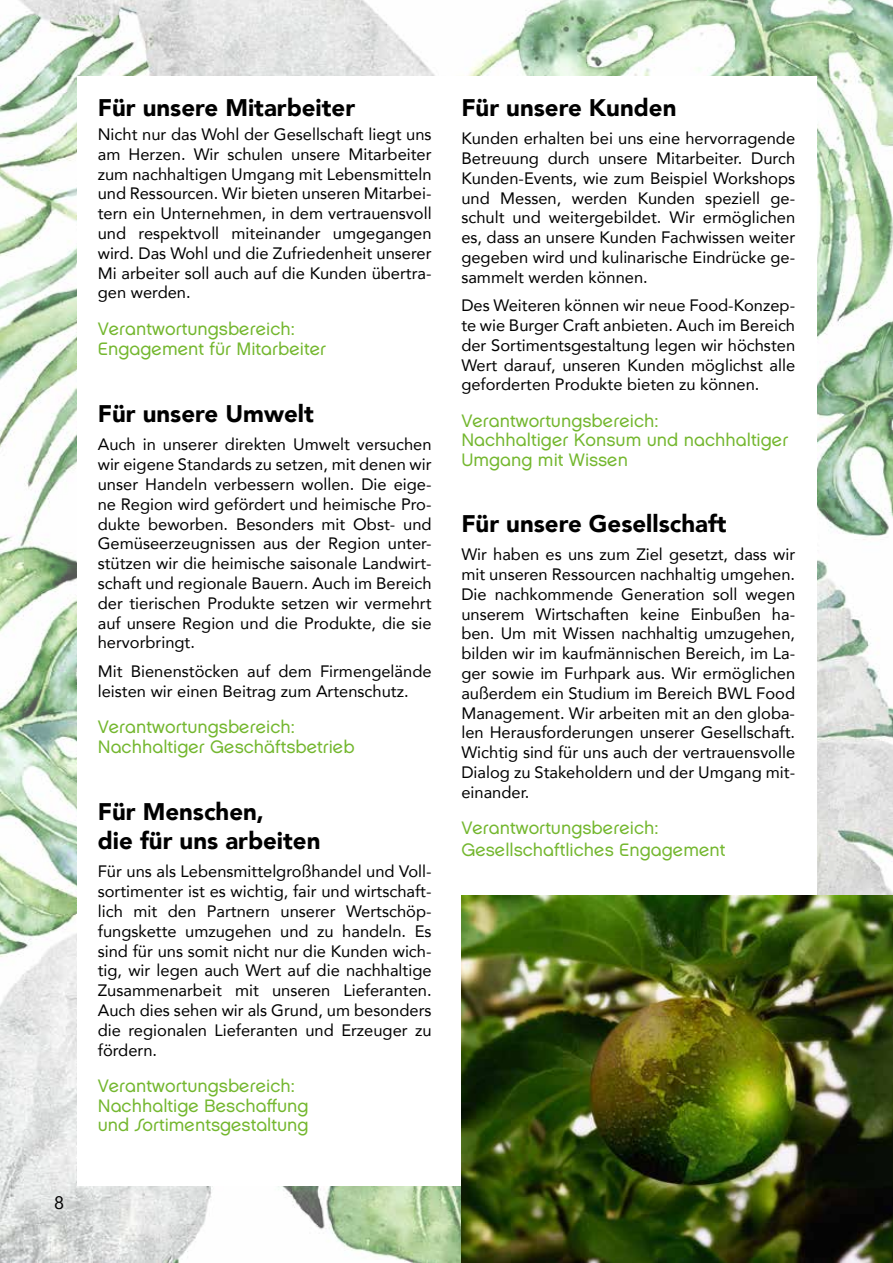
<style>
.page{position:relative;width:893px;height:1263px;background:#fff}
.page>*{position:absolute;margin:0;border:0;box-sizing:border-box;transform-origin:0 0}
.t1{font:900 24px/28.8px "Avenir LT Com";color:#000}
.t2{font:18px/19.6px "Service Bund Chalet";color:#74b72f}
.t3{font:18px "Avenir LT Com";color:#000}
.t4{font:16.5px/19.8px "Avenir LT Com";color:#000;text-align:justify}
</style>
<div class="page">
<img style="left:0;top:0;width:893px;height:1263px">
<div style="left:77px;top:77px;width:739px;height:1109px;background:#fff"></div>
<img style="left:461px;top:895px;width:432px;height:368px">
<p class="t3" style="left:54px;top:1192px;width:12px">8</p>
<h1 class="t1" style="left:98px;top:93px;width:259px">Für unsere Mitarbeiter</h1>
<p class="t4" style="left:98px;top:124px;width:335px">Nicht nur das Wohl der Gesellschaft liegt uns am Herzen. Wir schulen unsere Mitarbeiter zum nachhaltigen Umgang mit Lebensmitteln und Ressourcen. Wir bieten unseren Mitarbei&shy;tern ein Unternehmen, in dem vertrauensvoll und respektvoll miteinander umgegangen wird. Das Wohl und die Zufriedenheit unserer Mi arbeiter soll auch auf die Kunden übertra&shy;gen werden.</p>
<p class="t2" style="left:98px;top:319px;width:230px">Verantwortungsbereich:<br>Engagement für Mitarbeiter</p>
<h1 class="t1" style="left:98px;top:399px;width:217px">Für unsere Umwelt</h1>
<p class="t4" style="left:98px;top:435px;width:335px">Auch in unserer direkten Umwelt versuchen wir eigene Standards zu setzen, mit denen wir unser Handeln verbessern wollen. Die eige&shy;ne Region wird gefördert und heimische Pro&shy;dukte beworben. Besonders mit Obst- und Gemüseerzeugnissen aus der Region unter&shy;stützen wir die heimische saisonale Landwirt&shy;schaft und regionale Bauern. Auch im Bereich der tierischen Produkte setzen wir vermehrt auf unsere Region und die Produkte, die sie hervorbringt.</p>
<p class="t4" style="left:98px;top:661px;width:335px">Mit Bienenstöcken auf dem Firmengelände leisten wir einen Beitrag zum Artenschutz.</p>
<p class="t2" style="left:98px;top:717px;width:258px">Verantwortungsbereich:<br>Nachhaltiger Geschäftsbetrieb</p>
<h1 class="t1" style="left:98px;top:798px;width:224px">Für Menschen,<br>die für uns arbeiten</h1>
<p class="t4" style="left:98px;top:862px;width:335px">Für uns als Lebensmittelgroßhandel und Voll&shy;sortimenter ist es wichtig, fair und wirtschaft&shy;lich mit den Partnern unserer Wertschöp&shy;fungskette umzugehen und zu handeln. Es sind für uns somit nicht nur die Kunden wich&shy;tig, wir legen auch Wert auf die nachhaltige Zusammenarbeit mit unseren Lieferanten.<br>Auch dies sehen wir als Grund, um besonders die regionalen Lieferanten und Erzeuger zu fördern.</p>
<p class="t2" style="left:98px;top:1076px;width:212px">Verantwortungsbereich:<br>Nachhaltige Beschaffung und Sortimentsgestaltung</p>
<h1 class="t1" style="left:461px;top:93px;width:217px">Für unsere Kunden</h1>
<p class="t4" style="left:461px;top:128px;width:335px">Kunden erhalten bei uns eine hervorragende Betreuung durch unsere Mitarbeiter. Durch Kunden-Events, wie zum Beispiel Workshops und Messen, werden Kunden speziell ge&shy;schult und weitergebildet. Wir ermöglichen es, dass an unsere Kunden Fachwissen weiter gegeben wird und kulinarische Eindrücke ge&shy;sammelt werden können.</p>
<p class="t4" style="left:461px;top:295px;width:335px">Des Weiteren können wir neue Food-Konzep&shy;te wie Burger Craft anbieten. Auch im Bereich der Sortimentsgestaltung legen wir höchsten Wert darauf, unseren Kunden möglichst alle geforderten Produkte bieten zu können.</p>
<p class="t2" style="left:461px;top:411px;width:329px">Verantwortungsbereich:<br>Nachhaltiger Konsum und nachhaltiger<br>Umgang mit Wissen</p>
<h1 class="t1" style="left:461px;top:509px;width:267px">Für unsere Gesellschaft</h1>
<p class="t4" style="left:461px;top:544px;width:335px">Wir haben es uns zum Ziel gesetzt, dass wir mit unseren Ressourcen nachhaltig umgehen.<br>Die nachkommende Generation soll wegen unserem Wirtschaften keine Einbußen ha&shy;ben. Um mit Wissen nachhaltig umzugehen, bilden wir im kaufmännischen Bereich, im La&shy;ger sowie im Furhpark aus. Wir ermöglichen außerdem ein Studium im Bereich BWL Food Management. Wir arbeiten mit an den globa&shy;len Herausforderungen unserer Gesellschaft.<br>Wichtig sind für uns auch der vertrauensvolle Dialog zu Stakeholdern und der Umgang mit&shy;einander.</p>
<p class="t2" style="left:461px;top:817px;width:266px;line-height:21.6px">Verantwortungsbereich:<br>Gesellschaftliches Engagement</p>
</div>
